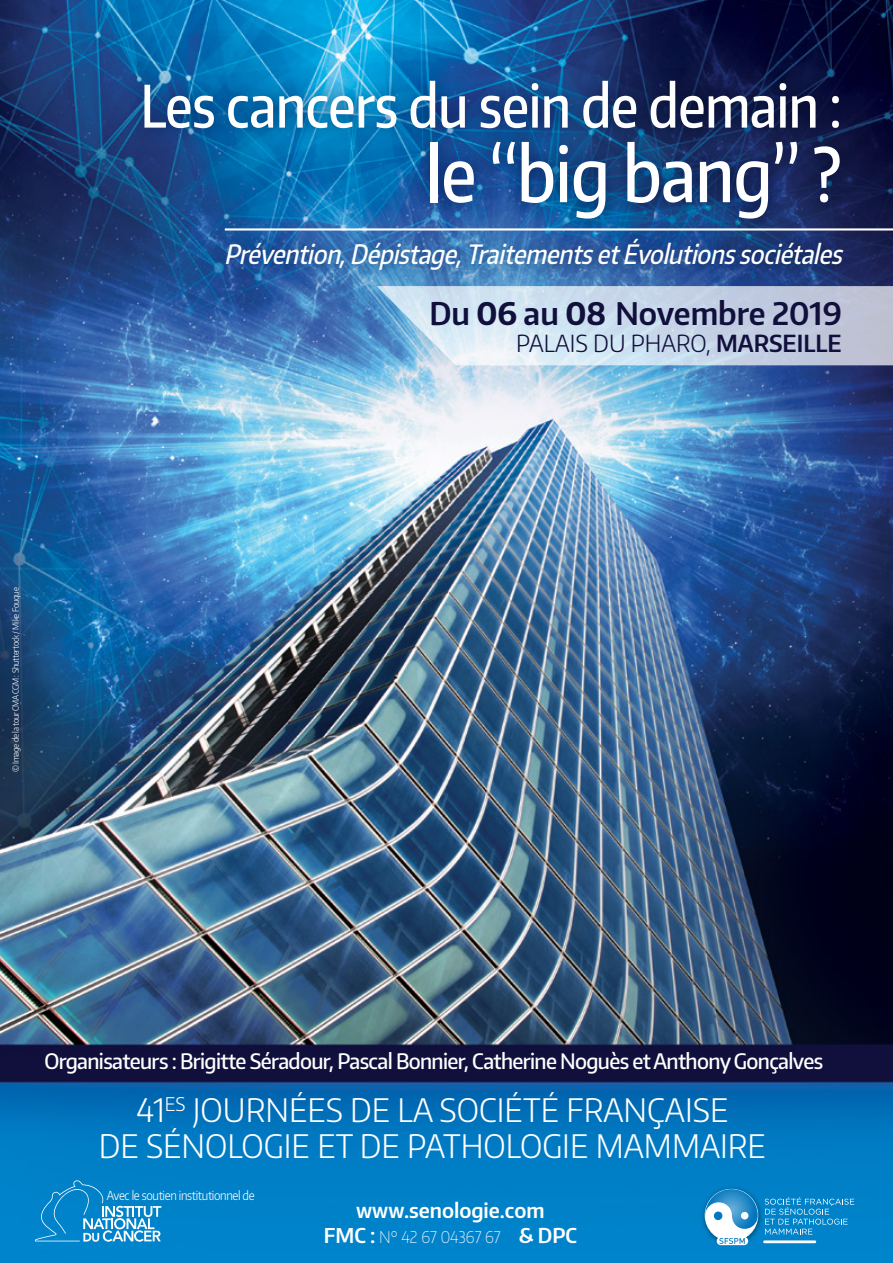
<style>
.page{position:relative;width:893px;height:1263px;background:#fff}
.page>*{position:absolute;margin:0;border:0;box-sizing:border-box;transform-origin:0 0}
.t1{font:500 74.55px "Encode Sans Narrow";letter-spacing:-.01em;color:#fff;scale:.9 1}
.t2{font:500 57.9px "Encode Sans Narrow";letter-spacing:-.01em;color:#fff;scale:.9 1}
.t3{font:300 32.25px/36.2px "Encode Sans Narrow";color:#fff;text-align:center}
.t4{font:600 31.05px "Encode Sans Narrow";color:#11103c}
.t5{font:italic 500 26.7px "Encode Sans Narrow";color:#fff;scale:.9 1}
.t6{font:300 23.55px "Encode Sans Narrow";color:#11103c}
.t7{font:500 21.3px "Encode Sans Narrow";letter-spacing:-.03em;color:#fff}
.t8{font:600 20.4px "Encode Sans Narrow";color:#fff}
.t9{font:100 16.2px "Encode Sans Narrow";color:#fff}
.t10{font:300 12.45px "Encode Sans Narrow";letter-spacing:-.03em;color:#fff;scale:.95 1}
.t11{font:300 8.55px "Encode Sans Narrow";letter-spacing:-.03em;color:#fff;scale:.95 1}
.s1{font-weight:700}
.s2{font-weight:600}
.s3{font-weight:600;font-size:20.4px}
</style>
<div class="page">
<img style="left:0;top:0;width:893px;height:1263px">
<div style="left:128px;top:65px;width:730px;height:221px;background:#004c86;opacity:.82"></div>
<svg style="left:767px;top:1197px;width:87px;height:37px;background:#2292cf"></svg>
<img style="left:698px;top:1182px;width:69px;height:63px">
<div style="left:705px;top:1189px;width:53px;height:52px;background:#fff;border-radius:50%"></div>
<svg style="left:705px;top:1189px;width:53px;height:40px"></svg>
<div style="left:741px;top:1212px;width:7px;height:7px;background:#fff;border-radius:50%"></div>
<hr style="left:763px;top:1240px;width:53px;height:3px;background:#fff">
<div style="left:717px;top:1237px;width:31px;height:8px;background:#fff;border-radius:4px"></div>
<svg style="left:719px;top:1238px;width:26px;height:6px"></svg>
<svg style="left:35px;top:1180px;width:126px;height:62px;background:#2895d1"></svg>
<svg style="left:376px;top:286px;width:517px;height:79px;background:#c3d4e7"></svg>
<hr style="left:225px;top:228px;width:668px;height:3px;background:#fff">
<p class="t11" style="left:10px;top:772px;width:196px;rotate:-90deg">© Image de la tour CMA CGM : Shuttertock / Mike Fouque</p>
<h2 class="t2" style="left:140px;top:68px;width:781px">Les cancers du sein de demain :</h2>
<h1 class="t1" style="left:425px;top:125px;width:464px">le “big bang” ?</h1>
<p class="t5" style="left:224px;top:236px;width:696px">Prévention,Dépistage,TraitementsetÉvolutionssociétales</p>
<h3 class="t4" style="left:429px;top:293px;width:414px">Du <span class="s1">06</span> au <span class="s1">08</span> Novembre 2019</h3>
<p class="t6" style="left:516px;top:328px;width:327px">PALAIS DU PHARO, <span class="s2">MARSEILLE</span></p>
<p class="t7" style="left:44px;top:1047px;width:780px">Organisateurs : Brigitte Séradour, Pascal Bonnier, Catherine Noguès et Anthony Gonçalves</p>
<h3 class="t3" style="left:99px;top:1091px;width:669px">41<sup>ES</sup> JOURNÉES DE LA SOCIÉTÉ FRANÇAISE<br>DE SÉNOLOGIE ET DE PATHOLOGIE MAMMAIRE</h3>
<p class="t10" style="left:107px;top:1187px;width:157px">Avec le soutien institutionnel de</p>
<p class="t8" style="left:356px;top:1197px;width:190px">www.senologie.com</p>
<p class="t9" style="left:324px;top:1226px;width:255px"><span class="s3">FMC :</span> N° 42 67 04367 67 <span class="s3">&amp; DPC</span></p>
</div>
